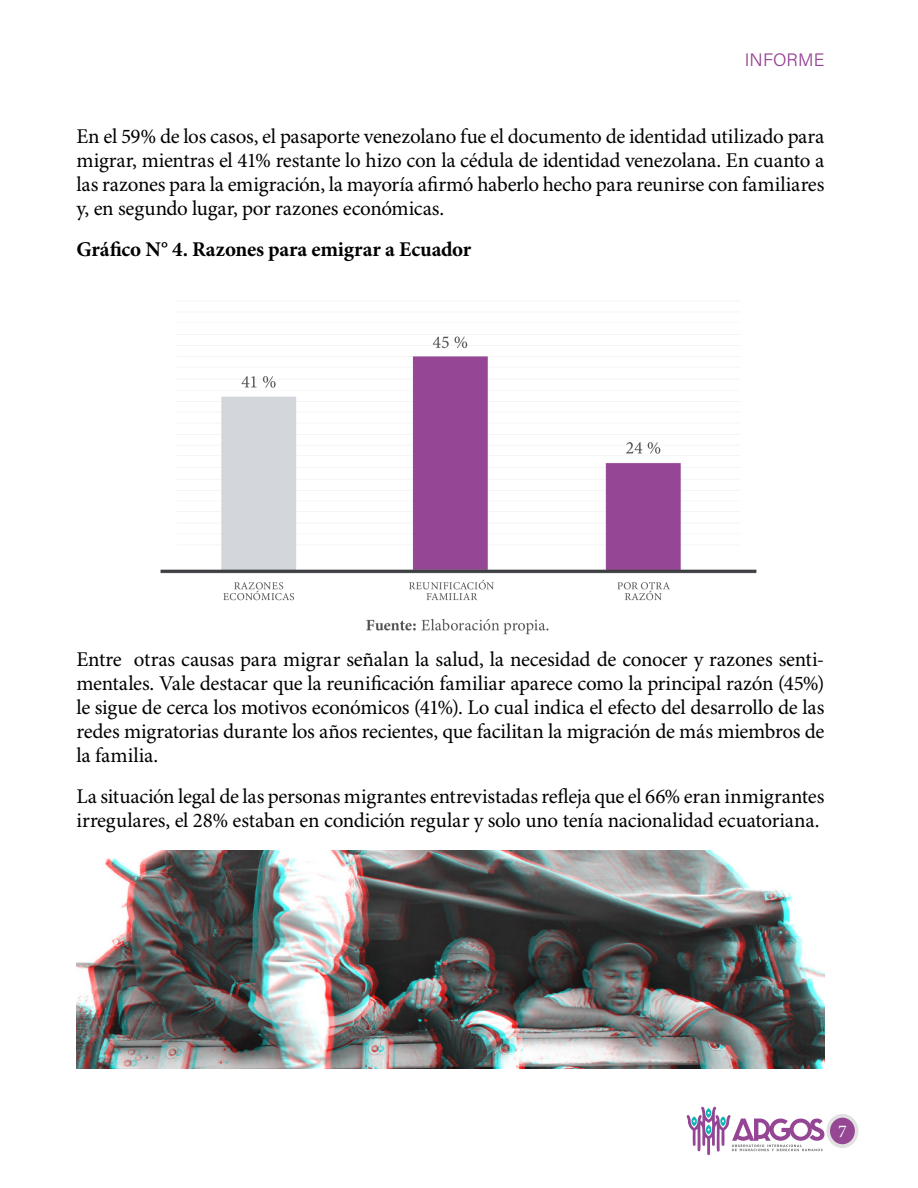
<style>
.page{position:relative;width:918px;height:1188px;background:#fff}
.page>*{position:absolute;margin:0;border:0;box-sizing:border-box;transform-origin:0 0}
.t1{font:21px/24px "Minion Pro";letter-spacing:-.01em;color:#000;text-align:justify}
.t2{font:700 21px "Minion Pro";letter-spacing:-.005em;color:#000}
.t3{font:18px "Acumin Variable Concept";letter-spacing:.015em;color:#944493}
.t4{font:18px "Minion Pro";color:#fff}
</style>
<div class="page">
<svg style="left:686px;top:1106px;width:138px;height:49px"></svg>
<svg style="left:826px;top:1114px;width:32px;height:34px"></svg>
<div style="left:830px;top:1118px;width:25px;height:26px;background:#954794;border-radius:50%"></div>
<img style="left:160px;top:336px;width:597px;height:299px">
<img style="left:77px;top:850px;width:747px;height:219px">
<p class="t3" style="left:745px;top:47px;width:81px">INFORME</p>
<p class="t1" style="left:77px;top:125px;width:749px">En el 59% de los casos, el pasaporte venezolano fue el documento de identidad utilizado para migrar, mientras el 41% restante lo hizo con la cédula de identidad venezolana. En cuanto a las razones para la emigración, la mayoría afirmó haberlo hecho para reunirse con familiares y, en segundo lugar, por razones económicas.</p>
<p class="t2" style="left:77px;top:237px;width:396px">Gráfico N° 4. Razones para emigrar a Ecuador</p>
<p class="t1" style="left:77px;top:648px;width:749px">Entre otras causas para migrar señalan la salud, la necesidad de conocer y razones senti&shy;mentales. Vale destacar que la reunificación familiar aparece como la principal razón (45%) le sigue de cerca los motivos económicos (41%). Lo cual indica el efecto del desarrollo de las redes migratorias durante los años recientes, que facilitan la migración de más miembros de la familia.</p>
<p class="t1" style="left:77px;top:785px;width:749px">La situación legal de las personas migrantes entrevistadas refleja que el 66% eran inmigrantes irregulares, el 28% estaban en condición regular y solo uno tenía nacionalidad ecuatoriana.</p>
<p class="t4" style="left:838px;top:1120px;width:10px">7</p>
</div>
